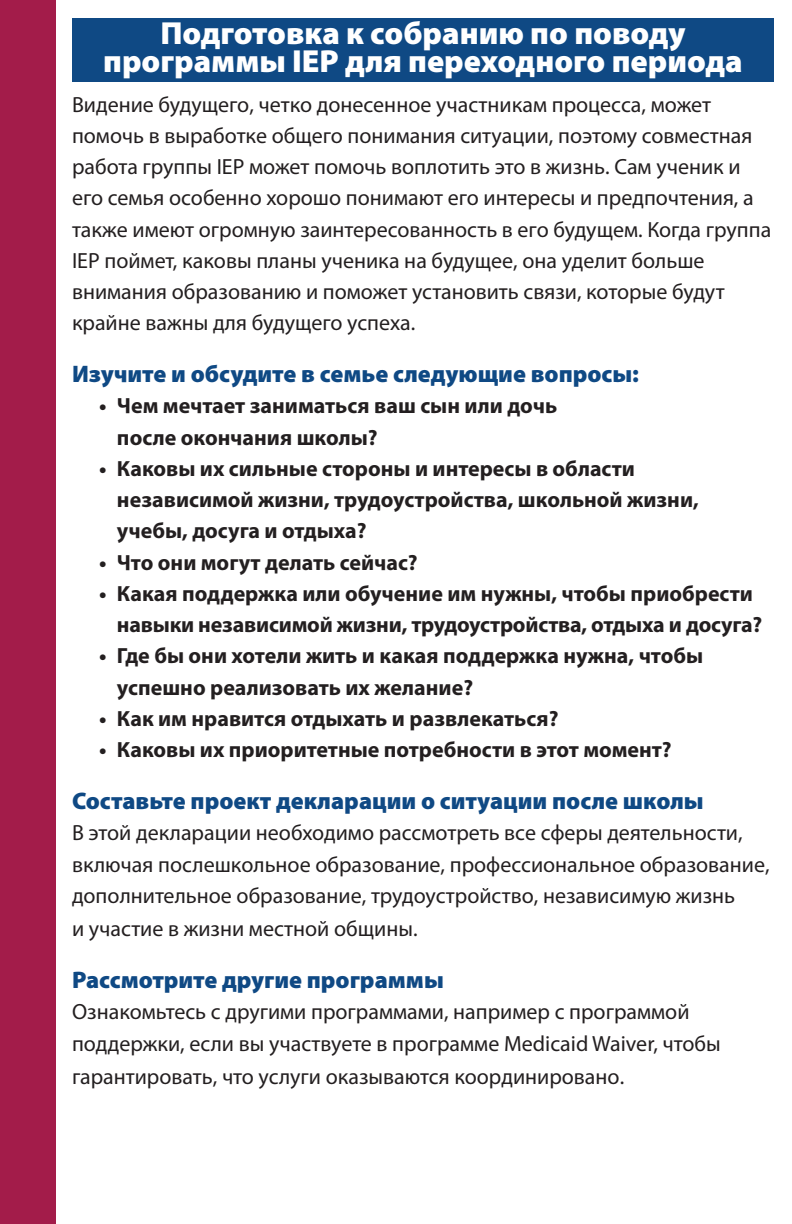
<style>
.page{position:relative;width:792px;height:1224px;background:#fff}
.page>*{position:absolute;margin:0;border:0;box-sizing:border-box;transform-origin:0 0}
.t1{font:900 32px/28px "Myriad Pro";color:#fff;text-align:center}
.t2{font:900 24px "Myriad Pro";color:#0f4984}
.t3{font:22px/31.2px "Myriad Pro";color:#231f20}
.t4{font:700 22px/31.2px "Myriad Pro";color:#231f20}
</style>
<div class="page">
<div style="left:72px;top:18px;width:702px;height:63px;background:#0f4984"></div>
<div style="left:0;top:0;width:56px;height:1224px;background:#a31c4a"></div>
<h1 class="t1" style="left:103px;top:18px;width:641px">Подготовка к собранию по поводу программы IEP для переходного периода</h1>
<p class="t3" style="left:72px;top:88px;width:701px">Видение будущего, четко донесенное участникам процесса, может помочь в выработке общего понимания ситуации, поэтому совместная работа группы IEP может помочь воплотить это в жизнь. Сам ученик и его семья особенно хорошо понимают его интересы и предпочтения, а также имеют огромную заинтересованность в его будущем. Когда группа IEP поймет, каковы планы ученика на будущее, она уделит больше внимания образованию и поможет установить связи, которые будут крайне важны для будущего успеха.</p>
<p class="t2" style="left:72px;top:358px;width:569px">Изучите и обсудите в семье следующие вопросы:</p>
<p class="t4" style="left:117px;top:390px;width:442px;text-indent:-18px">• Чем мечтает заниматься ваш сын или дочь после окончания школы?</p>
<p class="t4" style="left:117px;top:452px;width:583px;text-indent:-18px">• Каковы их сильные стороны и интересы в области независимой жизни, трудоустройства, школьной жизни, учебы, досуга и отдыха?</p>
<p class="t4" style="left:99px;top:546px;width:320px">• Что они могут делать сейчас?</p>
<p class="t4" style="left:117px;top:577px;width:647px;text-indent:-18px">• Какая поддержка или обучение им нужны, чтобы приобрести навыки независимой жизни, трудоустройства, отдыха и досуга?</p>
<p class="t4" style="left:117px;top:640px;width:588px;text-indent:-18px">• Где бы они хотели жить и какая поддержка нужна, чтобы успешно реализовать их желание?</p>
<p class="t4" style="left:99px;top:702px;width:461px">• Как им нравится отдыхать и развлекаться?</p>
<p class="t4" style="left:99px;top:734px;width:574px">• Каковы их приоритетные потребности в этот момент?</p>
<p class="t2" style="left:72px;top:785px;width:633px">Составьте проект декларации о ситуации после школы</p>
<p class="t3" style="left:72px;top:817px;width:699px">В этой декларации необходимо рассмотреть все сферы деятельности, включая послешкольное образование, профессиональное образование, дополнительное образование, трудоустройство, независимую жизнь</p>
<p class="t3" style="left:72px;top:913px;width:347px">и участие в жизни местной общины.</p>
<p class="t2" style="left:72px;top:964px;width:373px">Рассмотрите другие программы</p>
<p class="t3" style="left:72px;top:996px;width:650px">Ознакомьтесь с другими программами, например с программой поддержки, если вы участвуете в программе Medicaid Waiver, чтобы</p>
<p class="t3" style="left:72px;top:1061px;width:554px">гарантировать, что услуги оказываются координировано.</p>
</div>
